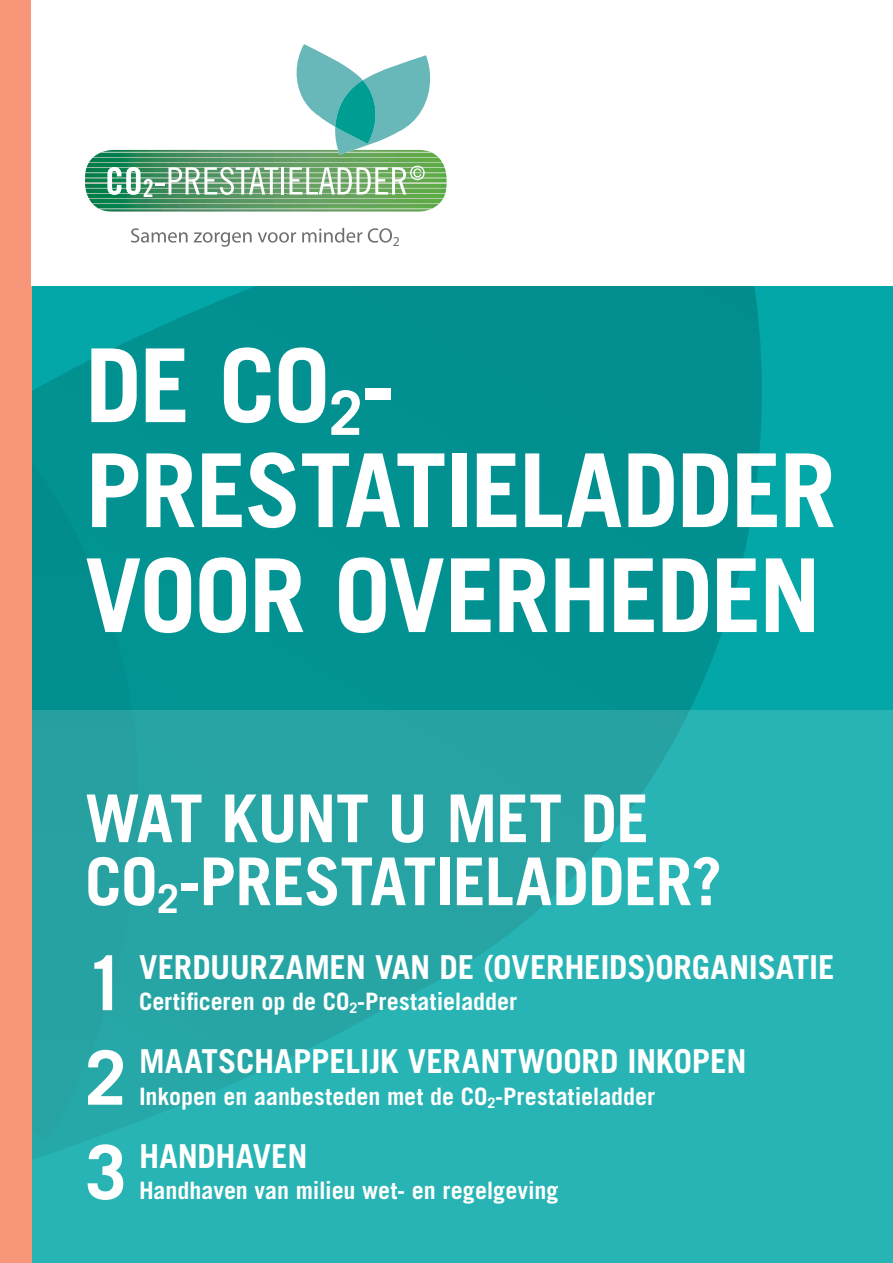
<style>
.page{position:relative;width:893px;height:1263px;background:#fff}
.page>*{position:absolute;margin:0;border:0;box-sizing:border-box;transform-origin:0 0}
.t1{font:700 102px/105px "Trade Gothic LT Std";letter-spacing:-.02em;color:#fff}
.t2{font:700 75px "Trade Gothic LT Std";color:#fff}
.t3{font:700 66px/63px "Trade Gothic LT Std";letter-spacing:-.015em;color:#fff}
.t4{font:700 33px "Trade Gothic LT Std";letter-spacing:-.005em;color:#fff}
.t5{font:24.75px "Trade Gothic Bold Cond Twenty";color:#fff}
.t6{font:700 24px "Trade Gothic LT Std";color:#fff}
.t7{font:13.65px "Myriad Pro";color:#6d6e71}
</style>
<div class="page">
<svg style="left:32px;top:286px;width:861px;height:424px;background:#029494"></svg>
<div style="left:0;top:0;width:32px;height:1263px;background:#f79679"></div>
<svg style="left:131px;top:228px;width:57px;height:15px"></svg>
<svg style="left:194px;top:232px;width:58px;height:15px"></svg>
<svg style="left:258px;top:232px;width:38px;height:11px"></svg>
<svg style="left:302px;top:228px;width:60px;height:15px"></svg>
<svg style="left:368px;top:228px;width:24px;height:15px"></svg>
<img style="left:85px;top:150px;width:361px;height:23px">
<img style="left:101px;top:152px;width:190px;height:1px">
<img style="left:93px;top:157px;width:346px;height:1px">
<img style="left:89px;top:162px;width:353px;height:1px">
<img style="left:86px;top:167px;width:359px;height:1px">
<img style="left:85px;top:178px;width:361px;height:1px">
<img style="left:85px;top:183px;width:361px;height:1px">
<img style="left:85px;top:188px;width:361px;height:1px">
<img style="left:87px;top:193px;width:358px;height:1px">
<img style="left:100px;top:209px;width:331px;height:1px">
<svg style="left:107px;top:167px;width:34px;height:28px"></svg>
<svg style="left:155px;top:167px;width:123px;height:28px"></svg>
<hr style="left:281px;top:167px;width:3px;height:28px;background:#fff">
<svg style="left:290px;top:166px;width:135px;height:29px"></svg>
<svg style="left:291px;top:44px;width:146px;height:111px"></svg>
<div style="left:32px;top:710px;width:861px;height:553px;background:linear-gradient(to right,#27a5a5,#28b5b5)"></div>
<p class="t5" style="left:143px;top:173px;width:13px">2</p>
<p class="t7" style="left:393px;top:233px;width:9px">2</p>
<h1 class="t1" style="left:85px;top:332px;width:753px">DE CO<sub>2</sub>-<br>PRESTATIELADDER<br>VOOR OVERHEDEN</h1>
<h3 class="t3" style="left:85px;top:786px;width:639px">WAT KUNT U MET DE<br>CO<sub>2</sub>-PRESTATIELADDER?</h3>
<h2 class="t2" style="left:85px;top:937px;width:43px">1</h2>
<h3 class="t4" style="left:139px;top:947px;width:697px">VERDUURZAMEN VAN DE (OVERHEIDS)ORGANISATIE</h3>
<p class="t6" style="left:139px;top:987px;width:379px">Certificeren op de CO<sub>2</sub>-Prestatieladder</p>
<h2 class="t2" style="left:85px;top:1032px;width:43px">2</h2>
<h3 class="t4" style="left:139px;top:1041px;width:609px">MAATSCHAPPELIJK VERANTWOORD INKOPEN</h3>
<p class="t6" style="left:139px;top:1081px;width:517px">Inkopen en aanbesteden met de CO<sub>2</sub>-Prestatieladder</p>
<h2 class="t2" style="left:85px;top:1126px;width:43px">3</h2>
<h3 class="t4" style="left:139px;top:1136px;width:170px">HANDHAVEN</h3>
<p class="t6" style="left:139px;top:1176px;width:421px">Handhaven van milieu wet- en regelgeving</p>
</div>
